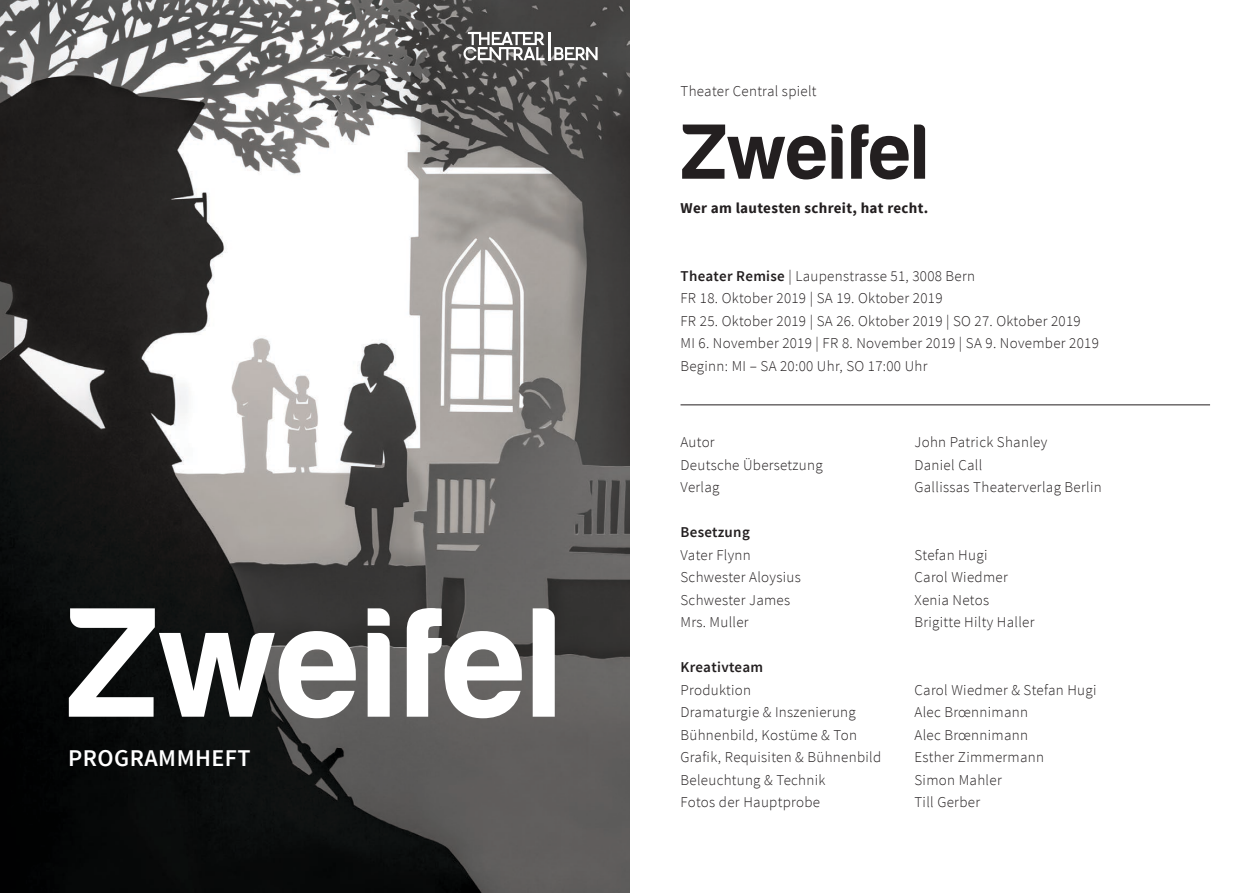
<style>
.page{position:relative;width:1259px;height:893px;background:#fff}
.page>*{position:absolute;margin:0;border:0;box-sizing:border-box;transform-origin:0 0}
.t1{font:600 24px "Source Sans Pro";letter-spacing:.02em;color:#fff}
.t2{font:300 15px/22.5px "Source Sans Pro";letter-spacing:.02em;color:#231f20}
.t3{font:700 15px "Source Sans Pro";letter-spacing:.02em;color:#231f20}
.t4{font:600 15px "Source Sans Pro";letter-spacing:.02em;color:#231f20}
.s1{font-weight:600}
</style>
<div class="page">
<img style="left:0;top:0;width:629px;height:893px">
<svg style="left:463px;top:32px;width:81px;height:29px"></svg>
<hr style="left:548px;top:32px;width:2px;height:28px;background:#fff">
<svg style="left:554px;top:47px;width:43px;height:13px"></svg>
<svg style="left:69px;top:608px;width:486px;height:110px"></svg>
<svg style="left:682px;top:124px;width:243px;height:55px"></svg>
<hr style="left:680px;top:405px;width:530px;height:1px;background:#231f20">
<h1 class="t1" style="left:68px;top:743px;width:184px">PROGRAMMHEFT</h1>
<p class="t2" style="left:680px;top:80px;width:138px">Theater Central spielt</p>
<p class="t3" style="left:680px;top:199px;width:249px">Wer am lautesten schreit, hat recht.</p>
<p class="t2" style="left:680px;top:265px;width:420px"><span class="s1">Theater Remise</span> | Laupenstrasse 51, 3008 Bern<br>FR 18. Oktober 2019 | SA 19. Oktober 2019<br>FR 25. Oktober 2019 | SA 26. Oktober 2019 | SO 27. Oktober 2019<br>MI 6. November 2019 | FR 8. November 2019 | SA 9. November 2019<br>Beginn: MI – SA 20:00 Uhr, SO 17:00 Uhr</p>
<p class="t2" style="left:680px;top:431px;width:36px">Autor</p>
<p class="t2" style="left:914px;top:431px;width:134px">John Patrick Shanley</p>
<p class="t2" style="left:680px;top:454px;width:144px">Deutsche Übersetzung</p>
<p class="t2" style="left:914px;top:454px;width:69px">Daniel Call</p>
<p class="t2" style="left:680px;top:476px;width:41px">Verlag</p>
<p class="t2" style="left:914px;top:476px;width:189px">Gallissas Theaterverlag Berlin</p>
<p class="t4" style="left:680px;top:523px;width:71px">Besetzung</p>
<p class="t2" style="left:680px;top:544px;width:72px">Vater Flynn</p>
<p class="t2" style="left:914px;top:544px;width:74px">Stefan Hugi</p>
<p class="t2" style="left:680px;top:566px;width:122px">Schwester Aloysius</p>
<p class="t2" style="left:914px;top:566px;width:95px">Carol Wiedmer</p>
<p class="t2" style="left:680px;top:589px;width:111px">Schwester James</p>
<p class="t2" style="left:914px;top:589px;width:76px">Xenia Netos</p>
<p class="t2" style="left:680px;top:611px;width:70px">Mrs. Muller</p>
<p class="t2" style="left:914px;top:611px;width:122px">Brigitte Hilty Haller</p>
<p class="t4" style="left:680px;top:658px;width:84px">Kreativteam</p>
<p class="t2" style="left:680px;top:679px;width:72px">Produktion</p>
<p class="t2" style="left:914px;top:679px;width:184px">Carol Wiedmer &amp; Stefan Hugi</p>
<p class="t2" style="left:680px;top:701px;width:177px">Dramaturgie &amp; Inszenierung</p>
<p class="t2" style="left:914px;top:701px;width:115px">Alec Brœnnimann</p>
<p class="t2" style="left:680px;top:724px;width:178px">Bühnenbild, Kostüme &amp; Ton</p>
<p class="t2" style="left:914px;top:724px;width:115px">Alec Brœnnimann</p>
<p class="t2" style="left:680px;top:746px;width:202px">Grafik, Requisiten &amp; Bühnenbild</p>
<p class="t2" style="left:914px;top:746px;width:131px">Esther Zimmermann</p>
<p class="t2" style="left:680px;top:769px;width:146px">Beleuchtung &amp; Technik</p>
<p class="t2" style="left:914px;top:769px;width:89px">Simon Mahler</p>
<p class="t2" style="left:680px;top:791px;width:141px">Fotos der Hauptprobe</p>
<p class="t2" style="left:914px;top:791px;width:67px">Till Gerber</p>
</div>
